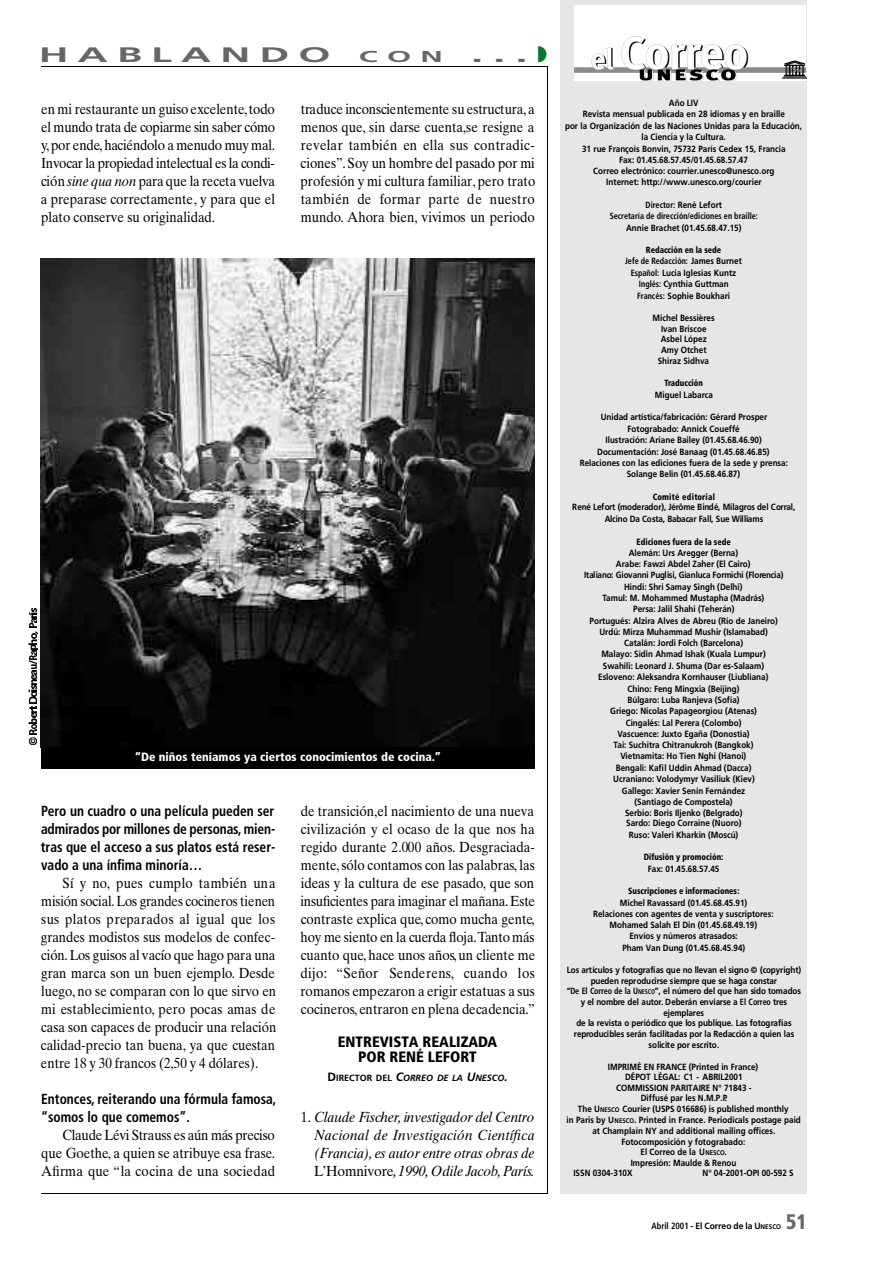
<style>
.page{position:relative;width:893px;height:1263px;background:#fff}
.page>*{position:absolute;margin:0;border:0;box-sizing:border-box;transform-origin:0 0}
.t1{font:700 22.5px "Frutiger";color:#666;scale:1.97 1}
.t2{font:700 21px "Frutiger";letter-spacing:.225em;color:#666;scale:1.97 1}
.t3{font:900 condensed 21px "Frutiger";color:#666;scale:.95 1}
.t4{font:700 15.75px "Frutiger";color:#666;scale:1.97 1}
.t5{font:900 condensed 15px/15px "Frutiger";color:#000;text-align:center}
.t6{font:14.7px/18px "Times Ten";color:#000;text-align:justify;scale:.9 1}
.t7{font:14.7px/18px "Times Ten";color:#000;text-align:justify;scale:.89 1}
.t8{font:700 condensed 14.7px/18px "Frutiger";color:#000;text-align:justify;scale:.92 1}
.t9{font:italic 14.7px/18px "Times Ten";color:#000;text-align:justify;scale:.94 1}
.t10{font:900 condensed 12px "Frutiger";color:#fff}
.t11{font:700 9px/11.2px "Frutiger";color:#000;text-align:center;scale:.9 1}
.t12{font:900 condensed 9px "Frutiger";color:#000;scale:.9 1}
.t13{font:700 condensed 9px/11.2px "Frutiger";color:#000;text-align:center;scale:.9 1}
.t14{font:italic 700 9px "Frutiger";color:#000}
.t15{font:700 9px "Frutiger";color:#000;scale:.95 1}
.t16{font:900 condensed 9px "Frutiger";letter-spacing:.02em;color:#000;scale:.9 1}
.s1{color:#017a32}
.s2{font-style:italic}
.s3{font-style:normal;font-size:12px}
.s4{font-style:normal}
.s5{font-size:12px}
.s6{font-stretch:normal}
.s7{font-weight:900;font-stretch:condensed}
.s8{font-stretch:condensed}
.s9{font-stretch:condensed;font-size:6.75px}
.s10{font-size:6.75px}
</style>
<div class="page">
<img style="left:41px;top:258px;width:493px;height:489px">
<div style="left:41px;top:747px;width:493px;height:21px;background:#000"></div>
<hr style="left:41px;top:66px;width:506px;height:1px;background:#000">
<hr style="left:41px;top:1193px;width:506px;height:1px;background:#000">
<hr style="left:547px;top:66px;width:1px;height:1128px;background:#000">
<div style="left:560px;top:0;width:246px;height:1194px;background:#e6e6e6"></div>
<img style="left:574px;top:5px;width:232px;height:76px">
<img style="left:780px;top:57px;width:27px;height:25px">
<svg style="left:28px;top:609px;width:10px;height:135px"></svg>
<h2 class="t2" style="left:39px;top:46px;width:150px">HABLANDO</h2>
<h3 class="t4" style="left:359px;top:50px;width:44px">C O N</h3>
<h1 class="t1" style="left:471px;top:45px;width:40px">. . .<span class="s1">◗</span></h1>
<p class="t6" style="left:41px;top:101px;width:262px">en mi restaurante un guiso excelente,t o d o el mundo trata de copiarme sin saber cómo y, por ende, haciéndolo a menudo muy mal.<br>Invocar la propiedad intelectual es la condi&shy;ción <span class="s2">sine qua non</span> para que la receta vuelva a preparase correctamente, y para que el plato conserve su originalidad.</p>
<p class="t6" style="left:300px;top:101px;width:262px">traduce inconscientemente su estructura,a menos que, sin darse cuenta,se resigne a revelar también en ella sus contradic&shy;c i o n e s ” .Soy un hombre del pasado por mi profesión y mi cultura familiar, pero trato también de formar parte de nuestro m u n d o. Ahora bien, vivimos un periodo</p>
<h3 class="t10" style="left:135px;top:752px;width:307px">“De niños teníamos ya ciertos conocimientos de cocina.”</h3>
<h3 class="t8" style="left:41px;top:803px;width:256px">Pero un cuadro o una película pueden ser a d m i rados por millones de pers o n a s, m i e n&shy;tras que el acceso a sus platos está reser&shy;vado a una ínfima minoría…</h3>
<p class="t7" style="left:41px;top:875px;width:266px;text-indent:21px">Sí y no, pues cumplo también una misión social. Los grandes cocineros tienen sus platos preparados al igual que los grandes modistos sus modelos de confec&shy;c i ó n .Los guisos al vacío que hago para una gran marca son un buen ejemplo. D e s d e luego, no se comparan con lo que sirvo en mi establecimiento, pero pocas amas de casa son capaces de producir una relación calidad-precio tan buena, ya que cuestan entre 18 y 30 francos (2,50 y 4 dólares).</p>
<h3 class="t8" style="left:41px;top:1091px;width:257px">Entonces, reiterando una fórmula famosa, “somos lo que comemos”.</h3>
<h3 class="t6" style="left:41px;top:1127px;width:261px;text-indent:21px">Claude Lévi Strauss es aún más preciso que Goethe, a quien se atribuye esa frase.<br>A firma que “la cocina de una sociedad</h3>
<p class="t6" style="left:300px;top:803px;width:262px">de transición,el nacimiento de una nueva civilización y el ocaso de la que nos ha regido durante 2.000 años. D e s g r a c i a d a&shy;mente,sólo contamos con las palabras, las ideas y la cultura de ese pasado, que son i n s u ficientes para imaginar el mañana. E s t e contraste explica que, como mucha gente, hoy me siento en la cuerda flo j a .Tanto más cuanto que, hace unos años, un cliente me d i j o : “Señor Senderens, cuando los romanos empezaron a erigir estatuas a sus c o c i n e r o s, entraron en plena decadencia.”</p>
<h3 class="t5" style="left:338px;top:1035px;width:161px">ENTREVISTA REALIZADA<br>POR RENÉ LEFORT</h3>
<p class="t14" style="left:327px;top:1074px;width:182px"><span class="s3">D</span><span class="s4">IRECTOR DEL</span> <span class="s5">C</span>ORREO DE LA <span class="s5">U</span>NESCO<span class="s5">.</span></p>
<h3 class="t9" style="left:314px;top:1109px;width:236px;text-indent:-13px"><span class="s4">1.</span> Claude Fisch e r, investigador del Centro Nacional de Investigación Científic a ( Fr a n c i a ) , es autor entre otras obras de <span class="s4">L’ H o m n i v o r e</span>,1 9 9 0 , Odile Ja c o b, Pa r í s.</h3>
<p class="t11" style="left:565px;top:98px;width:265px">Año LIV<br>Revista mensual publicada en 28 idiomas y en braille<br>por la Organización de las Naciones Unidas para la Educación, la Ciencia y la Cultura.<br>31 rue François Bonvin, 75732 París Cedex 15, Francia<br>Fax: 01.45.68.57.45/01.45.68.57.47<br>Correo electrónico: courrier.unesco@unesco.org<br>Internet: http://www.unesco.org/courier</p>
<p class="t13" style="left:609px;top:200px;width:166px">Director: <span class="s6">René Lefort<br></span>Secretaría de dirección/ediciones en braille:</p>
<p class="t11" style="left:626px;top:223px;width:130px">Annie Brachet (01.45.68.47.15)</p>
<p class="t11" style="left:625px;top:245px;width:131px"><span class="s7">Redacción en la sede<br></span><span class="s8">Jefe de Redacción:</span> James Burnet<br><span class="s8">Español:</span> Lucía Iglesias Kuntz<br><span class="s8">Inglés:</span> Cynthia Guttman<br><span class="s8">Francés:</span> Sophie Boukhari</p>
<p class="t11" style="left:652px;top:313px;width:71px;line-height:10.6px">Michel Bessières<br>Ivan Briscoe<br>Asbel López<br>Amy Otchet<br>Shiraz Sidhva</p>
<p class="t12" style="left:664px;top:380px;width:44px">Traducción</p>
<p class="t11" style="left:654px;top:390px;width:66px">Miguel Labarca</p>
<p class="t11" style="left:579px;top:412px;width:233px">Unidad artística/fabricación: Gérard Prosper Fotograbado: Annick Coueffé<br>Ilustración: Ariane Bailey (01.45.68.46.90)<br>Documentación: José Banaag (01.45.68.46.85)<br>Relaciones con las ediciones fuera de la sede y prensa:<br>Solange Belin (01.45.68.46.87)</p>
<p class="t16" style="left:652px;top:493px;width:71px">Comité editorial</p>
<p class="t11" style="left:572px;top:502px;width:249px">René Lefort (moderador), Jérôme Bindé, Milagros del Corral,<br>Alcino Da Costa, Babacar Fall, Sue Williams</p>
<p class="t12" style="left:636px;top:538px;width:106px">Ediciones fuera de la sede</p>
<p class="t11" style="left:584px;top:548px;width:223px">Alemán: Urs Aregger (Berna)<br>Arabe: Fawzi Abdel Zaher (El Cairo)<br>Italiano: Giovanni Puglisi, Gianluca Formichi (Flore n c i a )<br>Hindi: Shri Samay Singh (Delhi)<br>Tamul: M. Mohammed Mustapha (Madrás)<br>Persa: Jalil Shahi (Teherán)<br>Portugués: Alzira Alves de Abreu (Río de Janeiro)<br>Urdú: Mirza Muhammad Mushir (Islamabad)<br>Catalán: Jordi Folch (Barcelona)<br>Malayo: Sidin Ahmad Ishak (Kuala Lumpur)<br>Swahili: Leonard J. Shuma (Dar es-Salaam)<br>Esloveno: Aleksandra Kornhauser (Liubliana)<br>Chino: Feng Mingxia (Beijing)<br>Búlgaro: Luba Ranjeva (Sofía)<br>Griego: Nicolas Papageorgiou (Atenas)<br>Cingalés: Lal Perera (Colombo)<br>Vascuence: Juxto Egaña (Donostia)<br>Tai: Suchitra Chitranukroh (Bangkok)<br>Vietnamita: Ho Tien Nghi (Hanoi)<br>Bengali: Kafil Uddin Ahmad (Dacca)<br>Ucraniano: Volodymyr Vasiliuk (Kiev)<br>Gallego: Xavier Senín Fernández<br>(Santiago de Compostela)<br>Serbio: Boris Iljenko (Belgrado)</p>
<p class="t11" style="left:626px;top:818px;width:130px;line-height:11.7px">Sardo: Diego Corraine (Nuoro)<br>Ruso: Valeri Kharkin (Moscú)</p>
<p class="t12" style="left:644px;top:854px;width:90px">Difusión y promoción:</p>
<p class="t11" style="left:647px;top:863px;width:81px">Fax: 01.45.68.57.45</p>
<p class="t12" style="left:628px;top:888px;width:125px">Suscripciones e informaciones:</p>
<p class="t11" style="left:593px;top:898px;width:202px">Michel Ravassard (01.45.68.45.91)<br>Relaciones con agentes de venta y suscriptores:<br>Mohamed Salah El Din (01.45.68.49.19)<br>Envíos y números atrasados:<br>Pham Van Dung (01.45.68.45.94)</p>
<p class="t11" style="left:566px;top:965px;width:262px;line-height:10.6px">Los artículos y fotografías que no llevan el signo © (copyright) pueden re p roducirse siempre que se haga constar<br>“<span class="s8">De El Correo de la U</span><span class="s9">N E S C O</span>”, el número del que han sido tomados y el nombre del autor. Deberán enviarse a <span class="s8">El Corre o</span> t re s<br>e j e m p l a re s<br>de la revista o periódico que los publique. Las fotografías<br>re p roducibles serán facilitadas por la Redacción a quien las solicite por escrito.</p>
<p class="t11" style="left:608px;top:1061px;width:169px">IMPRIMÉ EN FRANCE (Printed in France)</p>
<p class="t11" style="left:625px;top:1072px;width:132px">DÉPOT LÉGAL: C1 - ABRIL2001</p>
<p class="t11" style="left:616px;top:1083px;width:152px">COMMISSION PARITAIRE N° 71843 -</p>
<p class="t11" style="left:640px;top:1093px;width:98px">Diffusé par les N.M.P.P.</p>
<p class="t11" style="left:578px;top:1104px;width:235px">The U<span class="s10">NESCO</span> Courier (USPS 016686) is published monthly</p>
<p class="t11" style="left:566px;top:1115px;width:262px">in Paris by U<span class="s10">NESCO</span>. Printed in France. Periodicals postage paid</p>
<p class="t11" style="left:592px;top:1126px;width:205px">at Champlain NY and additional mailing offices.</p>
<p class="t11" style="left:621px;top:1136px;width:139px">Fotocomposición y fotograbado:</p>
<p class="t11" style="left:640px;top:1147px;width:97px">El Correo de la U<span class="s10">NESCO</span>.</p>
<p class="t11" style="left:630px;top:1158px;width:119px">Impresión: Maulde &amp; Renou</p>
<p class="t11" style="left:573px;top:1168px;width:67px">ISSN 0304-310X</p>
<p class="t11" style="left:702px;top:1168px;width:103px">N° 04-2001-OPI 00-592 S</p>
<p class="t15" style="left:651px;top:1222px;width:138px"><span class="s8">Abril 2001</span> - El Correo de la U<span class="s10">NESCO</span></p>
<h2 class="t3" style="left:786px;top:1214px;width:23px">51</h2>
</div>
